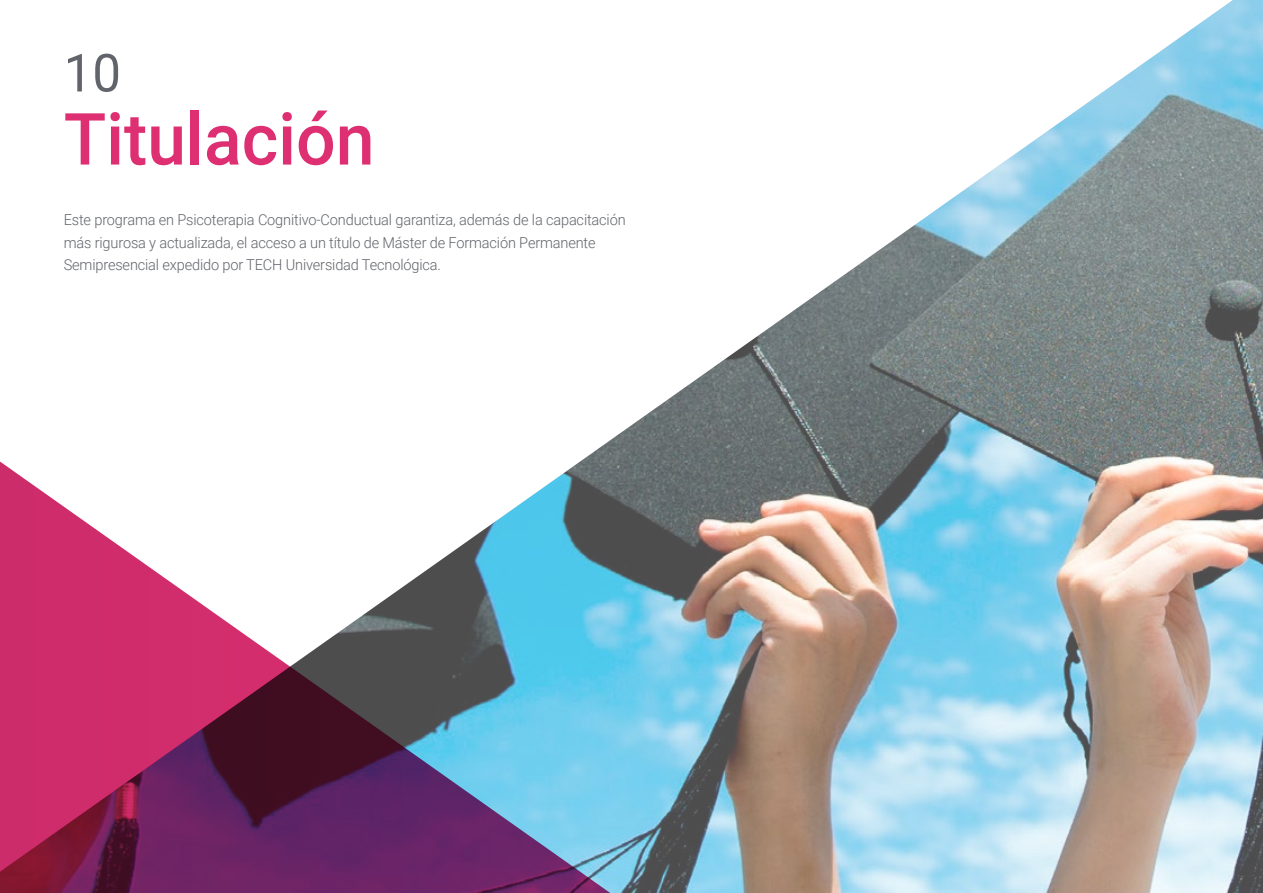
<style>
.page{position:relative;width:1263px;height:893px;background:#fff}
.page>*{position:absolute;margin:0;border:0;box-sizing:border-box;transform-origin:0 0}
.t1{font:500 72px "Roboto";color:#dd2f71}
.t2{font:52.5px "Roboto";color:#61646a}
.t3{font:300 15px/22.5px "Roboto";letter-spacing:-.01em;color:#61646a}
</style>
<div class="page">
<img style="left:602px;top:0;width:661px;height:893px">
<svg style="left:0;top:446px;width:640px;height:447px"></svg>
<h2 class="t2" style="left:64px;top:36px;width:59px">10</h2>
<h1 class="t1" style="left:64px;top:89px;width:312px">Titulación</h1>
<p class="t3" style="left:64px;top:208px;width:563px">Este programa en Psicoterapia Cognitivo-Conductual garantiza, además de la capacitación más rigurosa y actualizada, el acceso a un título de Máster de Formación Permanente<br>Semipresencial expedido por TECH Universidad Tecnológica.</p>
</div>
